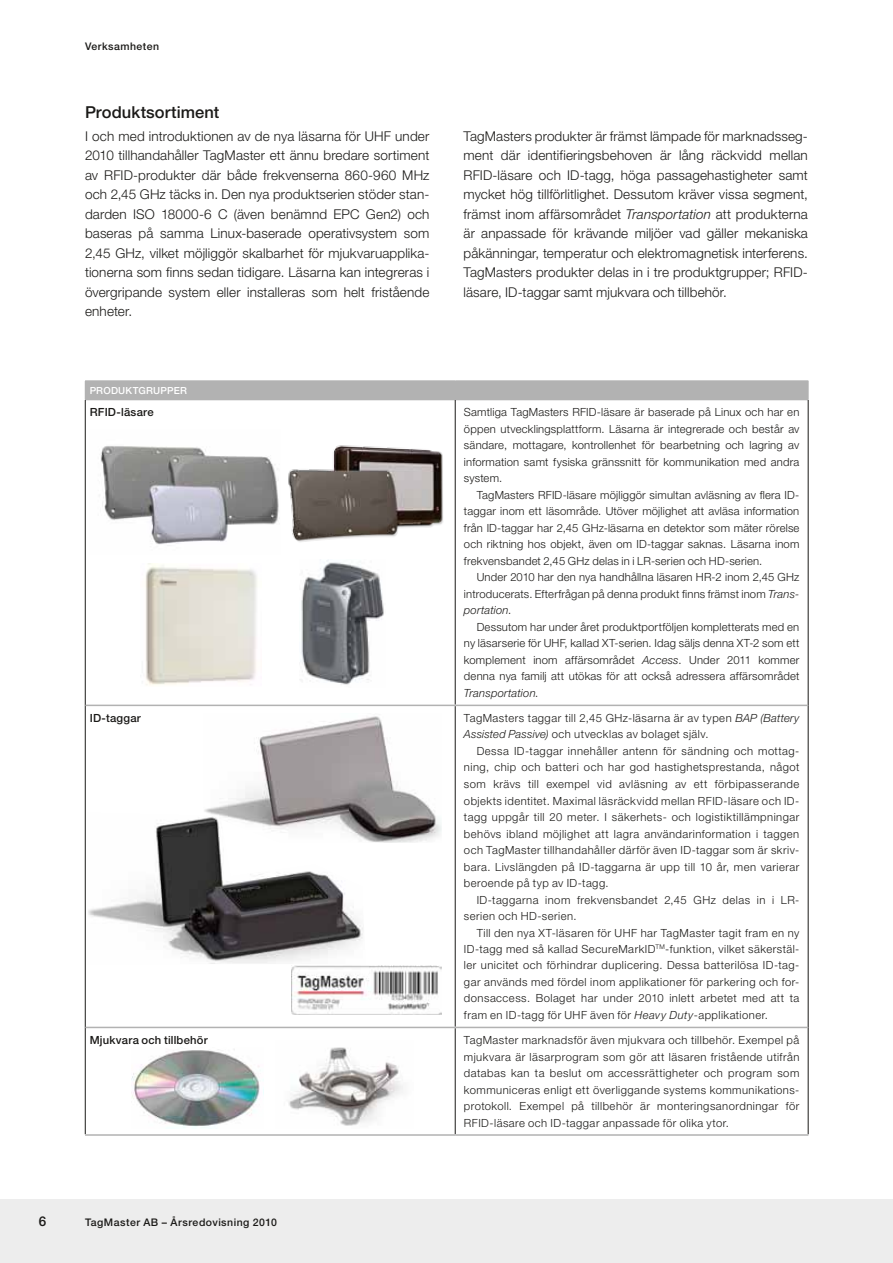
<style>
.page{position:relative;width:893px;height:1263px;background:#fff}
.page>*{position:absolute;margin:0;border:0;box-sizing:border-box;transform-origin:0 0}
.t1{font:500 16.5px "Helvetica Neue LT Std";letter-spacing:.005em;color:#1b1a18}
.t2{font:300 13.5px/19.5px "Helvetica Neue LT Std";letter-spacing:.01em;color:#1b1a18;text-align:justify}
.t3{font:500 13.5px "Helvetica Neue LT Std";color:#1b1a18}
.t4{font:300 11.25px/16.5px "Helvetica Neue LT Std";letter-spacing:.035em;color:#1b1a18;text-align:justify}
.t5{font:500 11.25px "Helvetica Neue LT Std";letter-spacing:.02em;color:#1b1a18}
.t6{font:500 10.5px "Helvetica Neue LT Std";letter-spacing:.045em;color:#1b1a18}
.t7{font:500 9.75px "Helvetica Neue LT Std";color:#fff}
.s1{font-style:italic}
</style>
<div class="page">
<div style="left:0;top:1199px;width:893px;height:64px;background:#ededed"></div>
<div style="left:85px;top:381px;width:723px;height:19px;background:#b2b2b2"></div>
<hr style="left:85px;top:400px;width:1px;height:305px;background:#1b1a18">
<hr style="left:455px;top:400px;width:1px;height:305px;background:#1b1a18">
<hr style="left:808px;top:400px;width:1px;height:305px;background:#1b1a18">
<hr style="left:85px;top:705px;width:1px;height:322px;background:#1b1a18">
<hr style="left:455px;top:706px;width:1px;height:321px;background:#1b1a18">
<hr style="left:808px;top:705px;width:1px;height:322px;background:#1b1a18">
<hr style="left:85px;top:1027px;width:1px;height:107px;background:#1b1a18">
<hr style="left:455px;top:1028px;width:1px;height:106px;background:#1b1a18">
<hr style="left:808px;top:1027px;width:1px;height:107px;background:#1b1a18">
<hr style="left:85px;top:705px;width:370px;height:1px;background:#b2b2b2">
<hr style="left:455px;top:705px;width:353px;height:1px;background:#b2b2b2">
<hr style="left:85px;top:1027px;width:370px;height:1px;background:#b2b2b2">
<hr style="left:85px;top:1134px;width:370px;height:2px;background:#b2b2b2">
<hr style="left:455px;top:1027px;width:353px;height:1px;background:#b2b2b2">
<hr style="left:455px;top:1134px;width:353px;height:2px;background:#b2b2b2">
<svg style="left:808px;top:381px;width:1px;height:19px"></svg>
<img style="left:100px;top:446px;width:179px;height:99px">
<img style="left:288px;top:1047px;width:115px;height:79px">
<img style="left:132px;top:1049px;width:132px;height:79px">
<img style="left:300px;top:560px;width:84px;height:125px">
<img style="left:145px;top:564px;width:112px;height:121px">
<img style="left:292px;top:965px;width:150px;height:50px">
<img style="left:288px;top:445px;width:155px;height:97px">
<img style="left:204px;top:716px;width:238px;height:127px">
<img style="left:88px;top:813px;width:278px;height:151px">
<p class="t6" style="left:85px;top:40px;width:76px">Verksamheten</p>
<h1 class="t1" style="left:85px;top:102px;width:136px">Produktsortiment</h1>
<p class="t2" style="left:85px;top:126px;width:346px">I och med introduktionen av de nya läsarna för UHF under 2010 tillhandahåller TagMaster ett ännu bredare sortiment av RFID-produkter där både frekvenserna 860-960 MHz och 2,45 GHz täcks in. Den nya produktserien stöder stan&shy;darden ISO 18000-6 C (även benämnd EPC Gen2) och baseras på samma Linux-baserade operativsystem som 2,45 GHz, vilket möjliggör skalbarhet för mjukvaruapplika&shy;tionerna som finns sedan tidigare. Läsarna kan integreras i övergripande system eller installeras som helt fristående enheter.</p>
<p class="t2" style="left:463px;top:126px;width:346px">TagMasters produkter är främst lämpade för marknadsseg&shy;ment där identifieringsbehoven är lång räckvidd mellan RFID-läsare och ID-tagg, höga passagehastigheter samt mycket hög tillförlitlighet. Dessutom kräver vissa segment, främst inom affärsområdet <span class="s1">Transportation</span> att produkterna är anpassade för krävande miljöer vad gäller mekaniska påkänningar, temperatur och elektromagnetisk interferens.<br>TagMasters produkter delas in i tre produktgrupper; RFID&shy;läsare, ID-taggar samt mjukvara och tillbehör.</p>
<p class="t7" style="left:90px;top:384px;width:15px">Produkt</p>
<p class="t7" style="left:139px;top:384px;width:16px">grupper</p>
<p class="t5" style="left:90px;top:406px;width:65px">RFID-läsare</p>
<p class="t4" style="left:464px;top:404px;width:337px">Samtliga TagMasters RFID-läsare är baserade på Linux och har en öppen utvecklingsplattform. Läsarna är integrerade och består av sändare, mottagare, kontrollenhet för bearbetning och lagring av information samt fysiska gränssnitt för kommunikation med andra system.</p>
<p class="t4" style="left:464px;top:486px;width:337px;text-indent:13px">TagMasters RFID-läsare möjliggör simultan avläsning av flera ID&shy;taggar inom ett läsområde. Utöver möjlighet att avläsa information från ID-taggar har 2,45 GHz-läsarna en detektor som mäter rörelse och riktning hos objekt, även om ID-taggar saknas. Läsarna inom frekvensbandet 2,45 GHz delas in i LR-serien och HD-serien.</p>
<p class="t4" style="left:464px;top:569px;width:337px;text-indent:13px">Under 2010 har den nya handhållna läsaren HR-2 inom 2,45 GHz introducerats. Efterfrågan på denna produkt finns främst inom <span class="s1">Trans&shy;portation</span>.</p>
<p class="t4" style="left:464px;top:618px;width:337px;text-indent:13px">Dessutom har under året produktportföljen kompletterats med en ny läsarserie för UHF, kallad XT-serien. Idag säljs denna XT-2 som ett komplement inom affärsområdet <span class="s1">Access</span>. Under 2011 kommer denna nya familj att utökas för att också adressera affärsområdet <span class="s1">Transportation</span>.</p>
<p class="t5" style="left:90px;top:711px;width:53px">ID-taggar</p>
<p class="t4" style="left:464px;top:709px;width:337px">TagMasters taggar till 2,45 GHz-läsarna är av typen <span class="s1">BAP (Battery<br>Assisted Passive)</span> och utvecklas av bolaget själv.</p>
<p class="t4" style="left:464px;top:742px;width:337px;text-indent:13px">Dessa ID-taggar innehåller antenn för sändning och mottag&shy;ning, chip och batteri och har god hastighetsprestanda, något som krävs till exempel vid avläsning av ett förbipasserande objekts identitet. Maximal läsräckvidd mellan RFID-läsare och ID&shy;tagg uppgår till 20 meter. I säkerhets- och logistiktillämpningar behövs ibland möjlighet att lagra användarinformation i taggen och TagMaster tillhandahåller därför även ID-taggar som är skriv&shy;bara. Livslängden på ID-taggarna är upp till 10 år, men varierar beroende på typ av ID-tagg.</p>
<p class="t4" style="left:464px;top:891px;width:337px;text-indent:13px">ID-taggarna inom frekvensbandet 2,45 GHz delas in i LR&shy;serien och HD-serien.</p>
<p class="t4" style="left:464px;top:924px;width:337px;text-indent:13px">Till den nya XT-läsaren för UHF har TagMaster tagit fram en ny ID-tagg med så kallad SecureMarkID<sup>TM</sup>-funktion, vilket säkerstäl&shy;ler unicitet och förhindrar duplicering. Dessa batterilösa ID-tag&shy;gar används med fördel inom applikationer för parkering och for&shy;donsaccess. Bolaget har under 2010 inlett arbetet med att ta fram en ID-tagg för UHF även för <span class="s1">Heavy Duty</span>-applikationer.</p>
<p class="t5" style="left:90px;top:1033px;width:119px">Mjukvara och tillbehör</p>
<p class="t4" style="left:464px;top:1031px;width:337px">TagMaster marknadsför även mjukvara och tillbehör. Exempel på mjukvara är läsarprogram som gör att läsaren fristående utifrån databas kan ta beslut om accessrättigheter och program som kommuniceras enligt ett överliggande systems kommunikations&shy;protokoll. Exempel på tillbehör är monteringsanordningar för RFID-läsare och ID-taggar anpassade för olika ytor.</p>
<p class="t3" style="left:39px;top:1213px;width:9px">6</p>
<p class="t6" style="left:85px;top:1216px;width:193px">TagMaster AB – Årsredovisning 2010</p>
</div>
